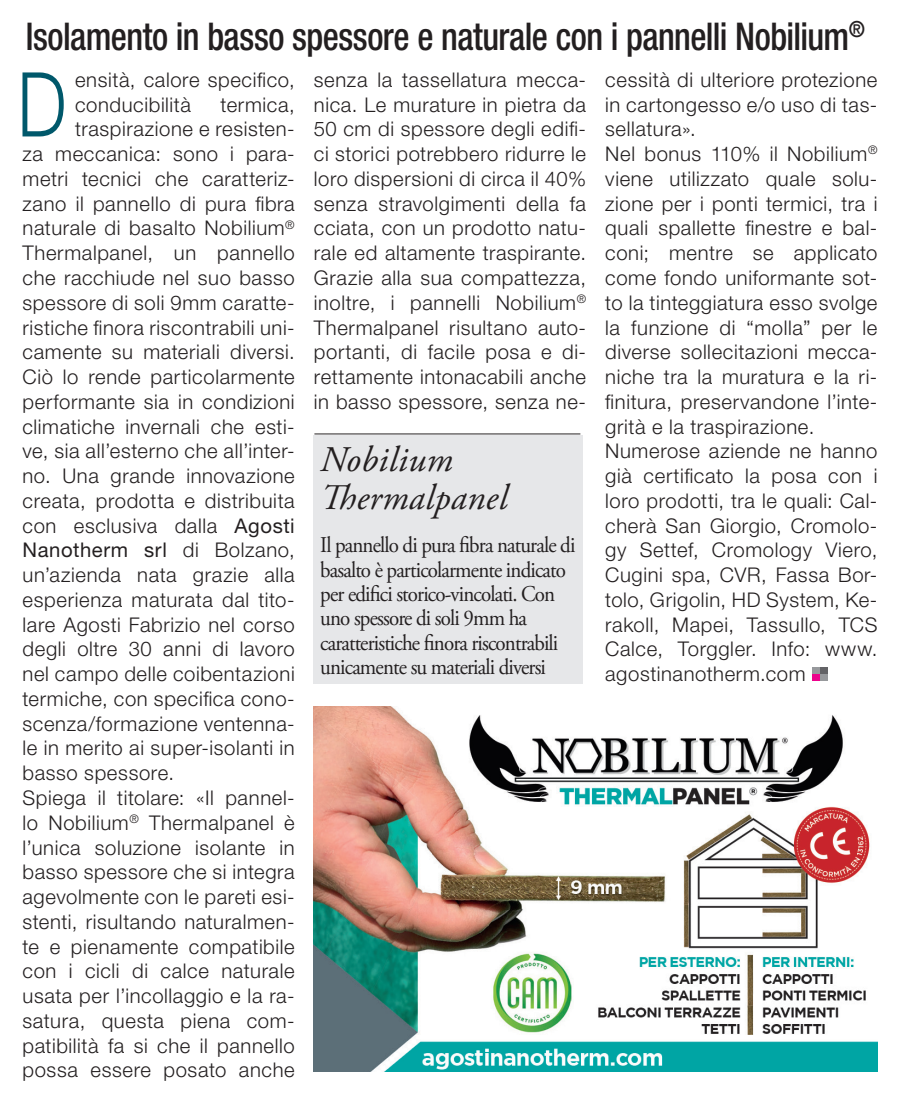
<style>
.page{position:relative;width:900px;height:1100px;background:#fff}
.page>*{position:absolute;margin:0;border:0;box-sizing:border-box;transform-origin:0 0}
.t1{font:300 89.55px "Helvetica Neue LT Std";color:#00586b;scale:.8 1}
.t2{font:500 condensed 38.25px "Helvetica Neue LT Std";letter-spacing:-.015em;color:#231f20;scale:.91 1}
.t3{font:italic 36px/38.2px "Adobe Garamond Pro";letter-spacing:.01em;color:#231f20}
.t4{font:22.5px/24.3px "Adobe Garamond Pro";letter-spacing:-.04em;color:#231f20;scale:.93 1}
.t5{font:300 20.25px/24.8px "Helvetica Neue LT Std";letter-spacing:.03em;color:#231f20}
.t6{font:20.25px "Helvetica Neue LT Std";letter-spacing:.03em;color:#231f20}
.s1{font-weight:400}
.s2{font-weight:300}
</style>
<div class="page">
<div style="left:812px;top:666px;width:7px;height:7px;background:#97999c"></div>
<div style="left:820px;top:666px;width:8px;height:7px;background:#636366"></div>
<div style="left:812px;top:674px;width:7px;height:7px;background:#ed028c"></div>
<div style="left:820px;top:674px;width:8px;height:7px;background:#97999c"></div>
<div style="left:314px;top:435px;width:269px;height:248px;background:#e6e7e9"></div>
<img style="left:314px;top:706px;width:563px;height:365px">
<hr style="left:314px;top:433px;width:266px;height:1px;background:#231f20">
<h2 class="t2" style="left:26px;top:13px;width:924px">Isolamento in basso spessore e naturale con i pannelli Nobilium<sup>®</sup></h2>
<h1 class="t1" style="left:17px;top:50px;width:63px">D</h1>
<p class="t5" style="left:75px;top:67px;width:221px">ensità, calore specifico, conducibilità</p>
<p class="t5" style="left:221px;top:92px;width:76px">termica,</p>
<p class="t5" style="left:75px;top:116px;width:221px">traspirazione e resisten-</p>
<p class="t5" style="left:23px;top:141px;width:274px">za meccanica: sono i para-</p>
<p class="t5" style="left:23px;top:166px;width:274px">metri tecnici che caratteriz-</p>
<p class="t5" style="left:23px;top:191px;width:274px">zano il pannello di pura fibra</p>
<p class="t5" style="left:23px;top:215px;width:274px">naturale di basalto Nobilium<sup>®</sup></p>
<p class="t5" style="left:23px;top:240px;width:274px">Thermalpanel, un pannello</p>
<p class="t5" style="left:23px;top:265px;width:274px">che racchiude nel suo basso</p>
<p class="t5" style="left:23px;top:290px;width:274px">spessore di soli 9mm caratte-</p>
<p class="t5" style="left:23px;top:314px;width:274px">ristiche finora riscontrabili uni-</p>
<p class="t5" style="left:23px;top:339px;width:274px">camente su materiali diversi.</p>
<p class="t5" style="left:23px;top:364px;width:274px">Ciò lo rende particolarmente</p>
<p class="t5" style="left:23px;top:389px;width:274px">performante sia in condizioni</p>
<p class="t5" style="left:23px;top:413px;width:274px">climatiche invernali che esti-</p>
<p class="t5" style="left:23px;top:438px;width:274px">ve, sia all’esterno che all’inter-</p>
<p class="t5" style="left:23px;top:463px;width:274px">no. Una grande innovazione</p>
<p class="t5" style="left:23px;top:488px;width:274px">creata, prodotta e distribuita</p>
<p class="t5" style="left:23px;top:512px;width:274px">con esclusiva dalla <span class="s1">Agosti</span></p>
<p class="t6" style="left:23px;top:538px;width:274px">Nanotherm srl <span class="s2">di Bolzano,</span></p>
<p class="t5" style="left:23px;top:562px;width:274px">un’azienda nata grazie alla</p>
<p class="t5" style="left:23px;top:587px;width:274px">esperienza maturata dal tito-</p>
<p class="t5" style="left:23px;top:611px;width:274px">lare Agosti Fabrizio nel corso</p>
<p class="t5" style="left:23px;top:636px;width:274px">degli oltre 30 anni di lavoro</p>
<p class="t5" style="left:23px;top:661px;width:274px">nel campo delle coibentazioni</p>
<p class="t5" style="left:23px;top:686px;width:274px">termiche, con specifica cono-</p>
<p class="t5" style="left:23px;top:710px;width:274px">scenza/formazione ventenna-</p>
<p class="t5" style="left:23px;top:735px;width:274px">le in merito ai super-isolanti in</p>
<p class="t5" style="left:23px;top:760px;width:153px">basso spessore.</p>
<p class="t5" style="left:23px;top:785px;width:274px">Spiega il titolare: «Il pannel-</p>
<p class="t5" style="left:23px;top:809px;width:274px">lo Nobilium<sup>®</sup> Thermalpanel è</p>
<p class="t5" style="left:22px;top:834px;width:274px">l’unica soluzione isolante in</p>
<p class="t5" style="left:22px;top:859px;width:274px">basso spessore che si integra</p>
<p class="t5" style="left:22px;top:884px;width:274px">agevolmente con le pareti esi-</p>
<p class="t5" style="left:22px;top:908px;width:274px">stenti, risultando naturalmen-</p>
<p class="t5" style="left:22px;top:933px;width:274px">te e pienamente compatibile</p>
<p class="t5" style="left:22px;top:958px;width:274px">con i cicli di calce naturale</p>
<p class="t5" style="left:22px;top:983px;width:274px">usata per l’incollaggio e la ra-</p>
<p class="t5" style="left:22px;top:1007px;width:274px">satura, questa piena com-</p>
<p class="t5" style="left:22px;top:1032px;width:274px">patibilità fa si che il pannello</p>
<p class="t5" style="left:22px;top:1057px;width:274px">possa essere posato anche</p>
<p class="t5" style="left:314px;top:67px;width:274px;text-align:justify">senza la tassellatura mecca&shy;nica. Le murature in pietra da 50 cm di spessore degli edifi&shy;ci storici potrebbero ridurre le loro dispersioni di circa il 40% senza stravolgimenti della fa cciata, con un prodotto natu&shy;rale ed altamente traspirante.<br>Grazie alla sua compattezza, inoltre, i pannelli Nobilium<sup>® </sup>Thermalpanel risultano auto&shy;portanti, di facile posa e di&shy;rettamente intonacabili anche in basso spessore, senza ne-</p>
<p class="t5" style="left:605px;top:67px;width:274px">cessità di ulteriore protezione in cartongesso e/o uso di tas&shy;sellatura».<br>Nel bonus 110% il Nobilium<sup>® </sup>viene utilizzato quale solu&shy;zione per i ponti termici, tra i quali spallette finestre e bal&shy;coni; mentre se applicato come fondo uniformante sot&shy;to la tinteggiatura esso svolge la funzione di “molla” per le diverse sollecitazioni mecca&shy;niche tra la muratura e la ri&shy;finitura, preservandone l’inte&shy;grità e la traspirazione.<br>Numerose aziende ne hanno già certificato la posa con i loro prodotti, tra le quali: Cal&shy;cherà San Giorgio, Cromolo&shy;gy Settef, Cromology Viero,<br>Cugini spa, CVR, Fassa Bor&shy;tolo, Grigolin, HD System, Ke&shy;rakoll, Mapei, Tassullo, TCS<br>Calce, Torggler. Info: www. agostinanotherm.com</p>
<h3 class="t3" style="left:320px;top:441px;width:188px">Nobilium<br>Thermalpanel</h3>
<p class="t4" style="left:320px;top:534px;width:276px">Il pannello di pura fibra naturale di basalto è particolarmente indicato per edifici storico-vincolati. Con uno spessore di soli 9mm ha caratteristiche finora riscontrabili unicamente su materiali diversi</p>
</div>
